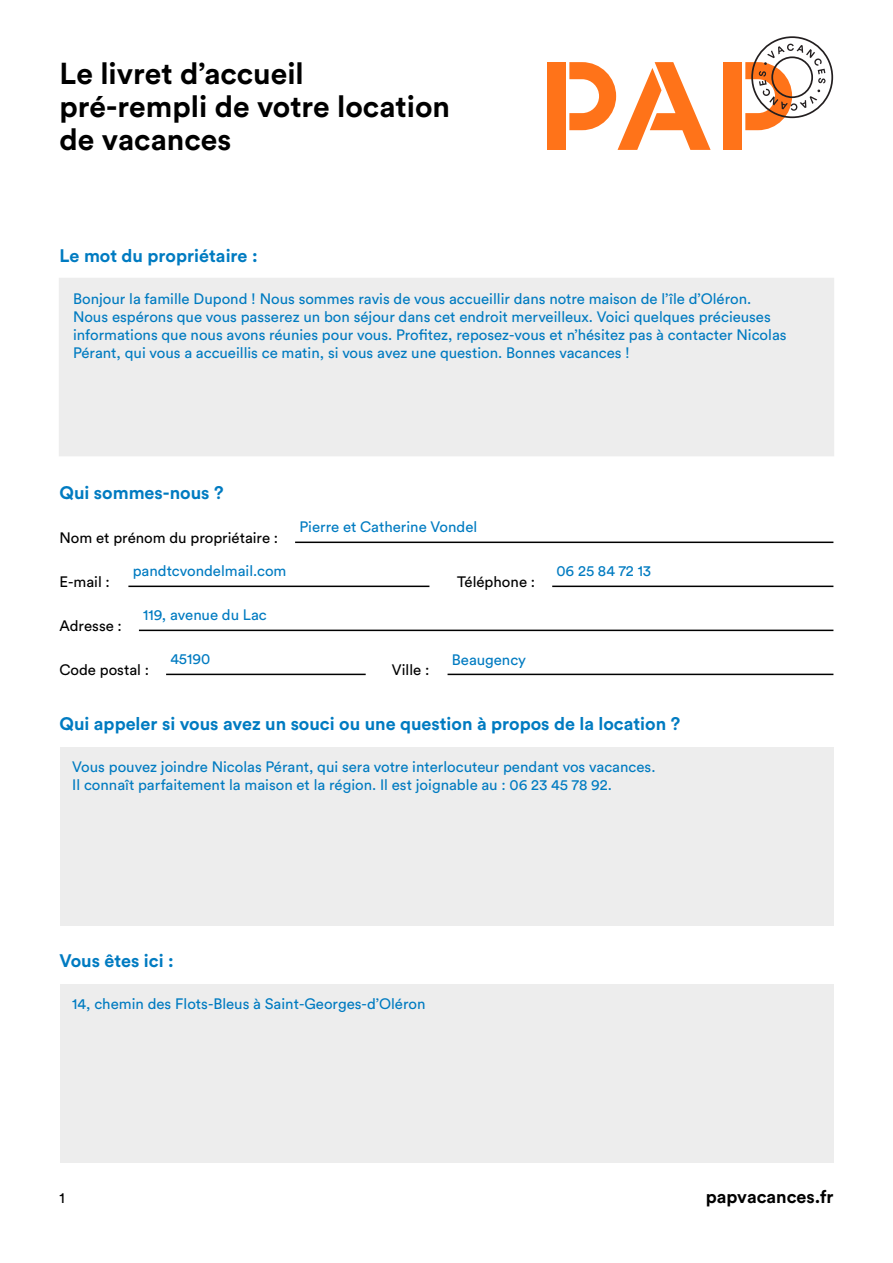
<style>
.page{position:relative;width:893px;height:1263px;background:#fff}
.page>*{position:absolute;margin:0;border:0;box-sizing:border-box;transform-origin:0 0}
.t1{font:700 30px/33px "Circular Std";color:#000}
.t2{font:700 18px "Circular Std";color:#007bc1}
.t3{font:700 18px "Circular Std";color:#000}
.t4{font:15px/18px "Circular Std";color:#007bc1}
.t5{font:15px "Circular Std";color:#000}
</style>
<div class="page">
<div style="left:547px;top:62px;width:18px;height:88px;background:#ff7319"></div>
<div style="left:723px;top:62px;width:18px;height:88px;background:#ff7319"></div>
<svg style="left:569px;top:62px;width:142px;height:88px"></svg>
<svg style="left:745px;top:36px;width:88px;height:94px"></svg>
<div style="left:60px;top:278px;width:773px;height:178px;background:#ededed"></div>
<hr style="left:448px;top:674px;width:385px;height:1px;background:#000">
<div style="left:60px;top:747px;width:773px;height:178px;background:#ededed"></div>
<div style="left:60px;top:984px;width:773px;height:179px;background:#ededed"></div>
<hr style="left:295px;top:541px;width:538px;height:2px;background:#000">
<hr style="left:128px;top:586px;width:301px;height:1px;background:#000">
<hr style="left:139px;top:630px;width:694px;height:1px;background:#000">
<hr style="left:166px;top:674px;width:200px;height:1px;background:#000">
<hr style="left:552px;top:586px;width:281px;height:1px;background:#000">
<h1 class="t1" style="left:60px;top:56px;width:392px">Le livret d’accueil pré-rempli de votre location de vacances</h1>
<p class="t2" style="left:60px;top:244px;width:200px">Le mot du propriétaire :</p>
<p class="t4" style="left:73px;top:290px;width:715px">Bonjour la famille Dupond ! Nous sommes ravis de vous accueillir dans notre maison de l’île d’Oléron.<br>Nous espérons que vous passerez un bon séjour dans cet endroit merveilleux. Voici quelques précieuses informations que nous avons réunies pour vous. Profitez, reposez-vous et n’hésitez pas à contacter Nicolas Pérant, qui vous a accueillis ce matin, si vous avez une question. Bonnes vacances !</p>
<p class="t2" style="left:60px;top:481px;width:165px">Qui sommes-nous ?</p>
<p class="t5" style="left:60px;top:529px;width:220px">Nom et prénom du propriétaire :</p>
<p class="t4" style="left:133px;top:562px;width:155px">pandtcvondelmail.com</p>
<p class="t5" style="left:60px;top:573px;width:52px">E-mail :</p>
<p class="t5" style="left:60px;top:617px;width:64px">Adresse :</p>
<p class="t4" style="left:143px;top:606px;width:125px">119, avenue du Lac</p>
<p class="t5" style="left:60px;top:661px;width:91px">Code postal :</p>
<p class="t4" style="left:170px;top:650px;width:41px">45190</p>
<p class="t4" style="left:299px;top:518px;width:179px">Pierre et Catherine Vondel</p>
<p class="t5" style="left:457px;top:573px;width:80px">Téléphone :</p>
<p class="t5" style="left:392px;top:661px;width:39px">Ville :</p>
<p class="t4" style="left:452px;top:650px;width:76px">Beaugency</p>
<p class="t4" style="left:556px;top:562px;width:96px">06 25 84 72 13</p>
<p class="t2" style="left:60px;top:712px;width:622px">Qui appeler si vous avez un souci ou une question à propos de la location ?</p>
<p class="t4" style="left:72px;top:757px;width:585px">Vous pouvez joindre Nicolas Pérant, qui sera votre interlocuteur pendant vos vacances.<br>Il connaît parfaitement la maison et la région. Il est joignable au : 06 23 45 78 92.</p>
<p class="t2" style="left:60px;top:949px;width:116px">Vous êtes ici :</p>
<p class="t4" style="left:72px;top:995px;width:355px">14, chemin des Flots-Bleus à Saint-Georges-d’Oléron</p>
<p class="t5" style="left:60px;top:1189px;width:7px">1</p>
<p class="t3" style="left:706px;top:1185px;width:129px">papvacances.fr</p>
</div>
